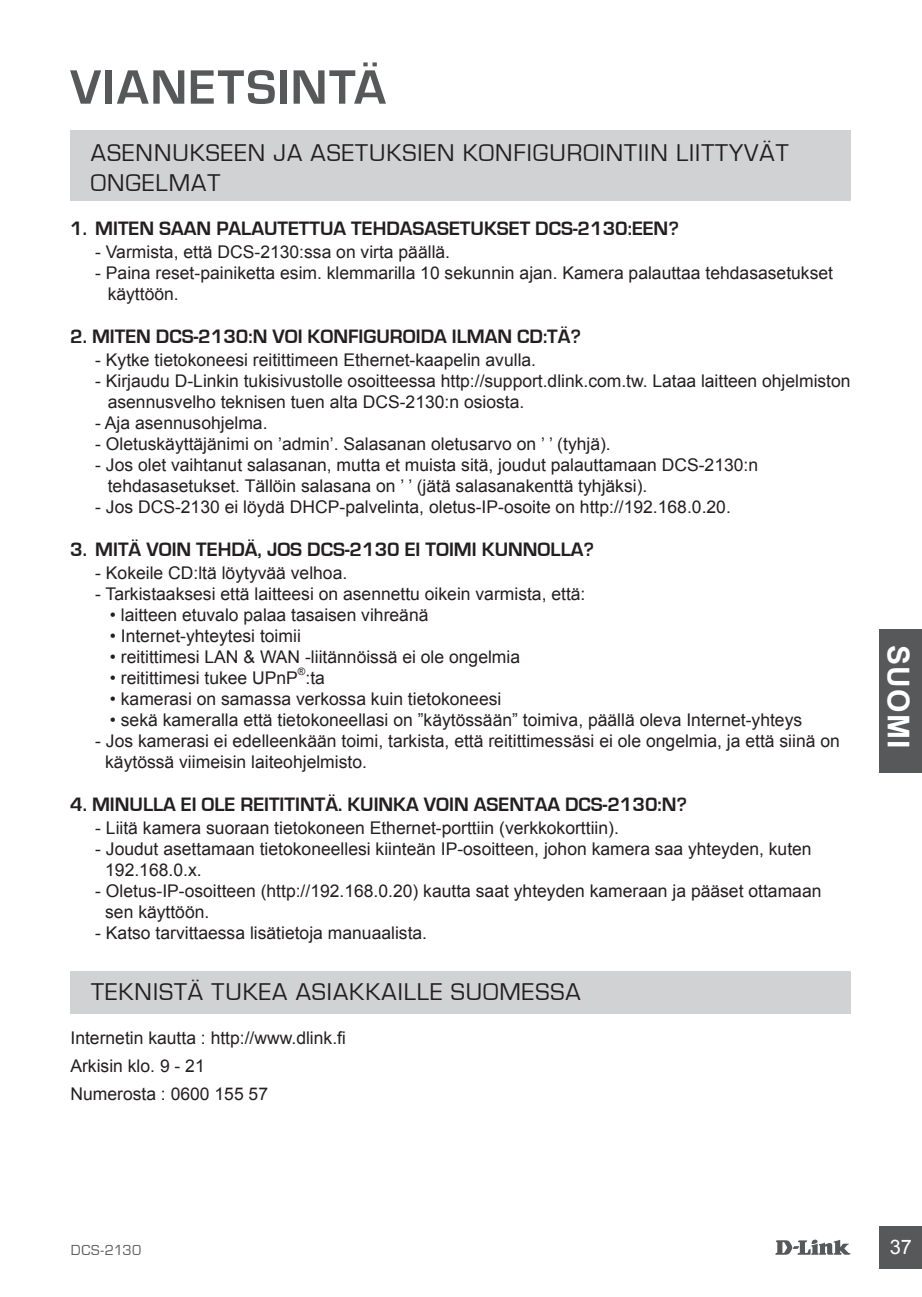
<style>
.page{position:relative;width:922px;height:1297px;background:#fff}
.page>*{position:absolute;margin:0;border:0;box-sizing:border-box;transform-origin:0 0}
.t1{font:700 50px "Eurostile";letter-spacing:.035em;color:#57585a}
.t2{font:700 30px "Arial";letter-spacing:.04em;color:#fff}
.t3{font:25px "Eurostile";letter-spacing:.04em;color:#231f20}
.t4{font:700 20px "Eurostile";color:#231f20}
.t5{font:20px "Arial";color:#fff}
.t6{font:17.5px/21px "Arial";color:#231f20}
.t7{font:15px "Eurostile";letter-spacing:.03em;color:#57585a}
.t8{font:10.25px "Arial";color:#231f20}
</style>
<div class="page">
<svg style="left:775px;top:1239px;width:75px;height:16px"></svg>
<div style="left:879px;top:1226px;width:42px;height:43px;background:#57585a"></div>
<div style="left:879px;top:629px;width:42px;height:144px;background:#57585a"></div>
<div style="left:70px;top:130px;width:780px;height:71px;background:#d1d2d4"></div>
<div style="left:70px;top:971px;width:780px;height:43px;background:#d1d2d4"></div>
<h1 class="t1" style="left:70px;top:60px;width:317px">VIANETSINTÄ</h1>
<h3 class="t3" style="left:91px;top:140px;width:97px">ASENNUKSEE</h3>
<h3 class="t3" style="left:248px;top:140px;width:78px">N JA ASETUKSIE</h3>
<h3 class="t3" style="left:437px;top:140px;width:127px">N KONFIGUROI</h3>
<h3 class="t3" style="left:605px;top:140px;width:82px">NTII N LIITT</h3>
<h3 class="t3" style="left:729px;top:140px;width:61px">YVÄT</h3>
<h3 class="t3" style="left:91px;top:170px;width:68px">ONGELMAT</h3>
<p class="t4" style="left:70px;top:218px;width:610px">1. M ITEN SAAN PALAUTETTUA TEHDASASETUKSET DCS-2130:EEN?</p>
<p class="t6" style="left:95px;top:241px;width:356px">- Varmista, että DCS-2130:ssa on virta päällä.</p>
<p class="t6" style="left:108px;top:262px;width:726px;text-indent:-12px">- Paina reset-painiketta esim. klemmarilla 10 sekunnin ajan. Kamera palauttaa tehdasasetukset käyttöön.</p>
<p class="t4" style="left:70px;top:326px;width:512px">2. MITEN DCS-2130:N VOI KONFIGUROIDA ILMAN CD:TÄ?</p>
<p class="t6" style="left:95px;top:349px;width:442px">- Kytke tietokoneesi reitittimeen Ethernet-kaapelin avulla.</p>
<p class="t6" style="left:108px;top:370px;width:744px;text-indent:-12px">- Kirjaudu D-Linkin tukisivustolle osoitteessa http://support.dlink.com.tw. Lataa laitteen ohjelmiston asennusvelho teknisen tuen alta DCS-2130:n osiosta.</p>
<p class="t6" style="left:95px;top:412px;width:174px">- Aja asennusohjelma.</p>
<p class="t6" style="left:95px;top:433px;width:517px">- Oletuskäyttäjänimi on ’admin’. Salasanan oletusarvo on ’ ’ (tyhjä).</p>
<p class="t6" style="left:108px;top:454px;width:651px;text-indent:-12px">- Jos olet vaihtanut salasanan, mutta et muista sitä, joudut palauttamaan DCS-2130:n tehdasasetukset. Tällöin salasana on ’ ’ (jätä salasanakenttä tyhjäksi).</p>
<p class="t6" style="left:95px;top:496px;width:637px">- Jos DCS-2130 ei löydä DHCP-palvelinta, oletus-IP-osoite on http://192.168.0.20.</p>
<p class="t4" style="left:70px;top:539px;width:525px">3. M ITÄ VOIN TEHDÄ, JOS DCS-2130 EI TOIMI KUNNOLLA?</p>
<p class="t6" style="left:95px;top:562px;width:253px">- Kokeile CD:ltä löytyvää velhoa.</p>
<p class="t6" style="left:95px;top:583px;width:491px">- Tarkistaaksesi että laitteesi on asennettu oikein varmista, että:</p>
<p class="t6" style="left:110px;top:604px;width:320px">• laitteen etuvalo palaa tasaisen vihreänä</p>
<p class="t6" style="left:110px;top:625px;width:192px">• Internet-yhteytesi toimii</p>
<p class="t6" style="left:110px;top:646px;width:412px">• reitittimesi LAN &amp; WAN -liitännöissä ei ole ongelmia</p>
<p class="t6" style="left:110px;top:667px;width:216px">• reitittimesi tukee UPnP :ta</p>
<p class="t8" style="left:298px;top:665px;width:9px">®</p>
<p class="t6" style="left:110px;top:688px;width:393px">• kamerasi on samassa verkossa kuin tietokoneesi</p>
<p class="t6" style="left:110px;top:709px;width:693px">• sekä kameralla että tietokoneellasi on ”käytössään” toimiva, päällä oleva Internet-yhteys</p>
<p class="t6" style="left:105px;top:730px;width:736px;text-indent:-10px">- Jos kamerasi ei edelleenkään toimi, tarkista, että reitittimessäsi ei ole ongelmia, ja että siinä on käytössä viimeisin laiteohjelmisto.</p>
<p class="t4" style="left:70px;top:794px;width:618px">4. MINULLA EI OLE REITITINTÄ. KUINKA VOIN ASENTAA DCS-2130:N?</p>
<p class="t6" style="left:95px;top:817px;width:525px">- Liitä kamera suoraan tietokoneen Ethernet-porttiin (verkkokorttiin).</p>
<p class="t6" style="left:105px;top:838px;width:707px;text-indent:-10px">- Joudut asettamaan tietokoneellesi kiinteän IP-osoitteen, johon kamera saa yhteyden, kuten<br>192.168.0.x.</p>
<p class="t6" style="left:105px;top:880px;width:717px;text-indent:-10px">- Oletus-IP-osoitteen (http://192.168.0.20) kautta saat yhteyden kameraan ja pääset ottamaan sen käyttöön.</p>
<p class="t6" style="left:95px;top:922px;width:333px">- Katso tarvittaessa lisätietoja manuaalista.</p>
<h3 class="t3" style="left:91px;top:978px;width:137px">TEKNISTÄ TUKEA</h3>
<h3 class="t3" style="left:296px;top:978px;width:15px">ASIAKKAILLE</h3>
<h3 class="t3" style="left:450px;top:978px;width:18px">SUOMESSA</h3>
<p class="t6" style="left:70px;top:1024px;width:277px;line-height:28px">Internetin kautta : http://www.dlink.fi<br>Arkisin klo. 9 - 21<br>Numerosta : 0600 155 57</p>
<h2 class="t2" style="left:917px;top:645px;width:104px;rotate:90deg">SUOMI</h2>
<p class="t7" style="left:71px;top:1241px;width:72px">DCS-2130</p>
<p class="t5" style="left:889px;top:1234px;width:24px">37</p>
</div>
